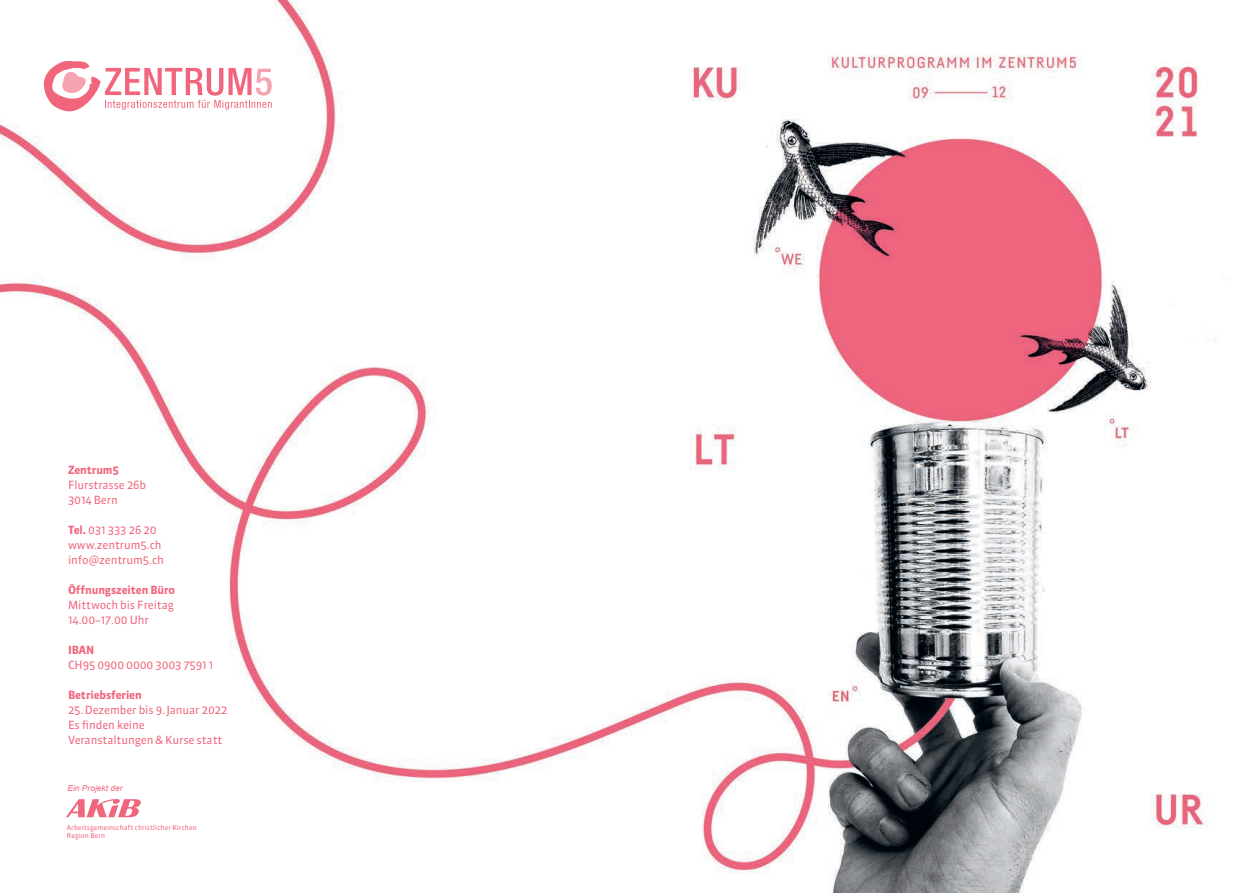
<style>
.page{position:relative;width:1259px;height:893px;background:#fff}
.page>*{position:absolute;margin:0;border:0;box-sizing:border-box;transform-origin:0 0}
.t1{font:11.25px/15px "Sanuk OT";letter-spacing:-.01em;color:#f1667d}
.t2{font:700 11.25px "Sanuk OT";letter-spacing:-.01em;color:#f1667d}
.lauftext{font:italic 8.25px "Arial";letter-spacing:.01em;color:#f1667d}
.lauftext-2{font:6.75px/8.1px "Sanuk OT";letter-spacing:.01em;color:#f1667d}
.s1{font-weight:700}
</style>
<div class="page">
<img style="left:0;top:0;width:1216px;height:893px">
<svg style="left:66px;top:799px;width:76px;height:18px"></svg>
<svg style="left:44px;top:60px;width:228px;height:52px"></svg>
<p class="t2" style="left:68px;top:463px;width:53px">Zentrum5</p>
<p class="t1" style="left:68px;top:478px;width:80px">Flurstrasse 26b</p>
<p class="t1" style="left:68px;top:493px;width:51px">3014 Bern</p>
<p class="t1" style="left:68px;top:523px;width:90px"><span class="s1">Tel.</span> 031 333 26 20</p>
<p class="t1" style="left:68px;top:538px;width:95px">www.zentrum5.ch</p>
<p class="t1" style="left:68px;top:553px;width:98px">info@zentrum5.ch</p>
<p class="t2" style="left:68px;top:583px;width:109px">Öffnungszeiten Büro</p>
<p class="t1" style="left:68px;top:598px;width:107px">Mittwoch bis Freitag</p>
<p class="t1" style="left:68px;top:613px;width:82px">14.00–17.00 Uhr</p>
<p class="t1" style="left:68px;top:643px;width:147px"><span class="s1">IBAN<br></span>CH95 0900 0000 3003 7591 1</p>
<p class="t1" style="left:68px;top:688px;width:161px"><span class="s1">Betriebsferien<br></span>25.Dezember bis 9.Januar 2022</p>
<p class="t1" style="left:68px;top:718px;width:156px">Es finden keine<br>Veranstaltungen &amp; Kurse statt</p>
<p class="lauftext" style="left:67px;top:783px;width:57px">Ein Projekt der</p>
<p class="lauftext-2" style="left:67px;top:824px;width:131px">Arbeitsgemeinschaft christlicher Kirchen<br>Region Bern</p>
</div>
